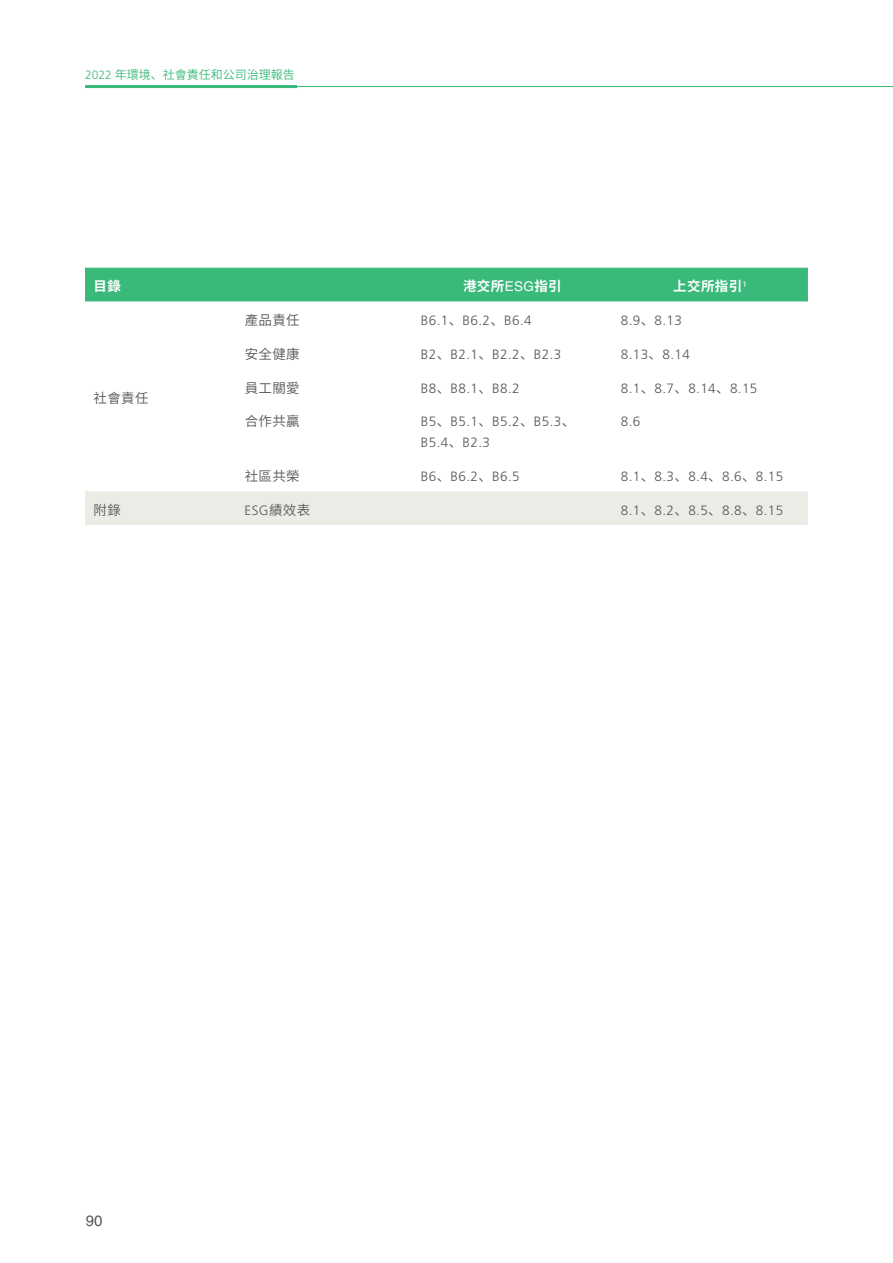
<style>
.page{position:relative;width:893px;height:1263px;background:#fff}
.page>*{position:absolute;margin:0;border:0;box-sizing:border-box;transform-origin:0 0}
.t1{font:15px "Helvetica LT Std";color:#57585a}
.t2{font:300 13.5px/21px "Frutiger LT Std";letter-spacing:.03em;color:#57585a}
.t3{font:13.5px "Source Han Sans CN";letter-spacing:.03em;color:#57585a}
.t4{font:700 13.5px "Source Han Sans CN";letter-spacing:.03em;color:#fff}
.t5{font:12px "Source Han Sans CN";color:#39b97a}
.s1{font-family:"Frutiger LT Std";font-weight:300}
.s2{font-family:"Helvetica LT Std";font-weight:400}
.s3{font-family:"Source Han Sans CN";font-weight:400}
</style>
<div class="page">
<hr style="left:85px;top:85px;width:212px;height:3px;background:#39b97a">
<hr style="left:297px;top:86px;width:596px;height:1px;background:#39b97a">
<div style="left:85px;top:268px;width:723px;height:33px;background:#39b97a"></div>
<div style="left:85px;top:491px;width:723px;height:34px;background:#ecece7"></div>
<p class="t5" style="left:85px;top:68px;width:211px"><span class="s1">2022</span> 年環境、社會責任和公司治理報告</p>
<p class="t4" style="left:94px;top:279px;width:29px">目錄</p>
<p class="t4" style="left:463px;top:279px;width:100px">港交所<span class="s2">ESG</span>指引</p>
<p class="t4" style="left:673px;top:279px;width:75px">上交所指引<sup>1</sup></p>
<p class="t3" style="left:94px;top:391px;width:57px">社會責任</p>
<p class="t3" style="left:245px;top:312px;width:57px">產品責任</p>
<p class="t2" style="left:421px;top:310px;width:112px">B6.1<span class="s3">、</span>B6.2<span class="s3">、</span>B6.4</p>
<p class="t2" style="left:621px;top:310px;width:63px">8.9<span class="s3">、</span>8.13</p>
<p class="t3" style="left:245px;top:346px;width:57px">安全健康</p>
<p class="t2" style="left:421px;top:344px;width:142px">B2<span class="s3">、</span>B2.1<span class="s3">、</span>B2.2<span class="s3">、</span>B2.3</p>
<p class="t2" style="left:621px;top:344px;width:71px">8.13<span class="s3">、</span>8.14</p>
<p class="t3" style="left:245px;top:380px;width:57px">員工關愛</p>
<p class="t2" style="left:421px;top:378px;width:100px">B8<span class="s3">、</span>B8.1<span class="s3">、</span>B8.2</p>
<p class="t2" style="left:621px;top:378px;width:138px">8.1<span class="s3">、</span>8.7<span class="s3">、</span>8.14<span class="s3">、</span>8.15</p>
<p class="t3" style="left:245px;top:414px;width:57px">合作共贏</p>
<p class="t2" style="left:421px;top:411px;width:156px">B5<span class="s3">、</span>B5.1<span class="s3">、</span>B5.2<span class="s3">、</span>B5.3<span class="s3">、<br></span>B5.4<span class="s3">、</span>B2.3</p>
<p class="t2" style="left:621px;top:411px;width:21px">8.6</p>
<p class="t3" style="left:245px;top:468px;width:57px">社區共榮</p>
<p class="t2" style="left:421px;top:466px;width:100px">B6<span class="s3">、</span>B6.2<span class="s3">、</span>B6.5</p>
<p class="t2" style="left:621px;top:466px;width:164px">8.1<span class="s3">、</span>8.3<span class="s3">、</span>8.4<span class="s3">、</span>8.6<span class="s3">、</span>8.15</p>
<p class="t3" style="left:94px;top:502px;width:29px">附錄</p>
<p class="t2" style="left:245px;top:500px;width:67px">ESG<span class="s3">績效表</span></p>
<p class="t2" style="left:621px;top:500px;width:164px">8.1<span class="s3">、</span>8.2<span class="s3">、</span>8.5<span class="s3">、</span>8.8<span class="s3">、</span>8.15</p>
<p class="t1" style="left:86px;top:1212px;width:18px">90</p>
</div>
